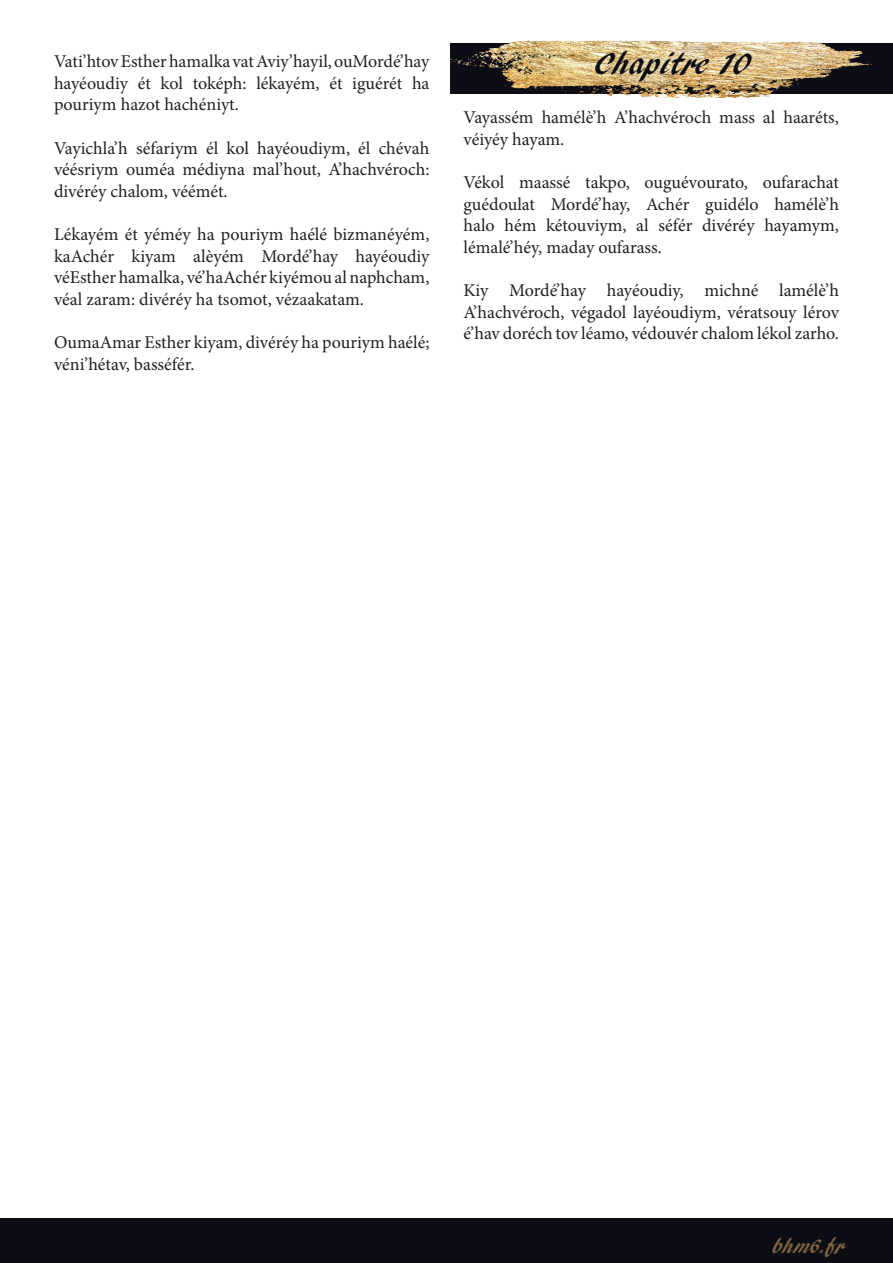
<style>
.page{position:relative;width:893px;height:1263px;background:#fff}
.page>*{position:absolute;margin:0;border:0;box-sizing:border-box;transform-origin:0 0}
.t1{font:700 36px "Minion Pro";color:#231f20}
.t2{font:31.5px "ARBLANCA";color:#0d0d16;scale:1.07 1}
.t3{font:21px "ARBLANCA";color:#806343;scale:1.07 1}
.t4{font:18px/21.6px "Minion Pro";letter-spacing:-.005em;color:#231f20;text-align:justify}
</style>
<div class="page">
<div style="left:0;top:1218px;width:893px;height:45px;background:#0d0d16"></div>
<div style="left:451px;top:44px;width:442px;height:50px;background:#0d0d16"></div>
<img style="left:451px;top:40px;width:420px;height:57px">
<p class="t4" style="left:54px;top:51px;width:377px">Vati’htov Esther hamalka vat Aviy’hayil, ouMordé’hay hayéoudiy ét kol toképh: lékayém, ét iguérét ha pouriym hazot hachéniyt.</p>
<p class="t4" style="left:54px;top:137px;width:377px">Vayichla’h séfariym él kol hayéoudiym, él chévah véésriym ouméa médiyna mal’hout, A’hachvéroch: divéréy chalom, véémét.</p>
<p class="t4" style="left:54px;top:223px;width:377px">Lékayém ét yéméy ha pouriym haélé bizmanéyém, kaAchér kiyam alèyém Mordé’hay hayéoudiy véEsther hamalka, vé’haAchér kiyémou al naphcham, véal zaram: divéréy ha tsomot, vézaakatam.</p>
<p class="t4" style="left:54px;top:331px;width:377px">OumaAmar Esther kiyam, divéréy ha pouriym haélé; véni’hétav, basséfér.</p>
<h2 class="t2" style="left:594px;top:46px;width:148px">Chapitre 10</h2>
<h1 class="t1" style="left:463px;top:43px;width:225px">CHAPITRE 10</h1>
<p class="t4" style="left:463px;top:107px;width:377px">Vayassém hamélè’h A’hachvéroch mass al haaréts, véiyéy hayam.</p>
<p class="t4" style="left:463px;top:172px;width:377px">Vékol maassé takpo, ouguévourato, oufarachat guédoulat Mordé’hay, Achér guidélo hamélè’h halo hém kétouviym, al séfér divéréy hayamym, lémalé’héy, maday oufarass.</p>
<p class="t4" style="left:463px;top:280px;width:377px">Kiy Mordé’hay hayéoudiy, michné lamélè’h A’hachvéroch, végadol layéoudiym, vératsouy lérov é’hav doréch tov léamo, védouvér chalom lékol zarho.</p>
<p class="t3" style="left:772px;top:1234px;width:69px">bhm6.fr</p>
</div>
